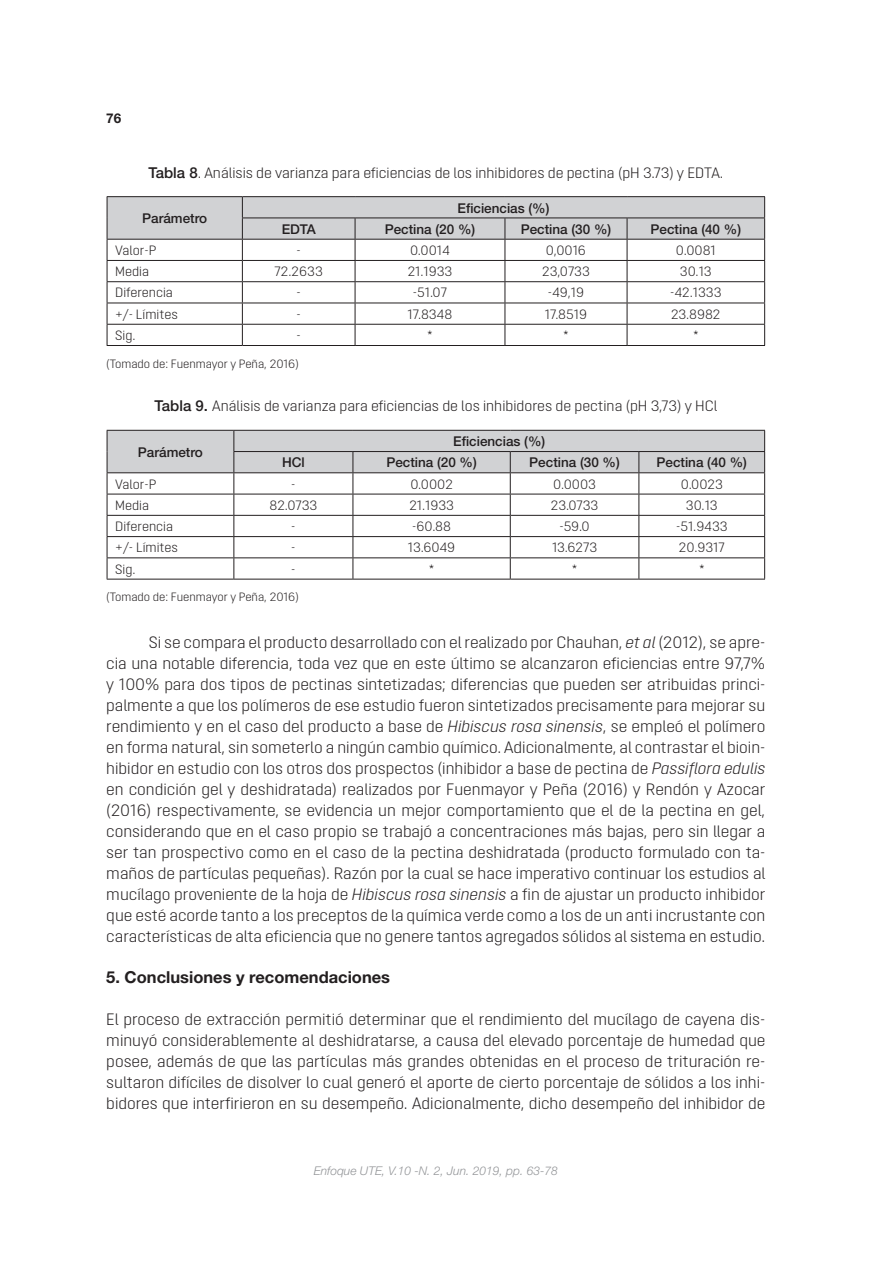
<style>
.page{position:relative;width:893px;height:1263px;background:#fff}
.page>*{position:absolute;margin:0;border:0;box-sizing:border-box;transform-origin:0 0}
.t1{font:300 16.5px/21px "Opinion Pro";color:#231f20;text-align:justify}
.t2{font:700 16.5px "Helvetica Neue";color:#231f20}
.t3{font:300 15px "Opinion Pro";color:#231f20}
.t4{font:300 13.5px "Opinion Pro";color:#231f20}
.t5{font:500 13.5px "Helvetica Neue";color:#231f20}
.t6{font:700 13.5px "Helvetica Neue";color:#231f20}
.t7{font:300 12px "Opinion Pro";color:#231f20}
.t8{font:italic 300 12px "Helvetica Neue";color:#939598}
.s1{font-family:"Helvetica Neue";font-weight:500}
.s2{font-style:italic}
</style>
<div class="page">
<hr style="left:107px;top:196px;width:135px;height:1px;background:#231f20">
<hr style="left:242px;top:196px;width:113px;height:1px;background:#231f20">
<hr style="left:355px;top:196px;width:150px;height:1px;background:#231f20">
<hr style="left:505px;top:196px;width:122px;height:1px;background:#231f20">
<hr style="left:627px;top:196px;width:138px;height:1px;background:#231f20">
<svg style="left:107px;top:197px;width:658px;height:148px"></svg>
<hr style="left:107px;top:345px;width:135px;height:1px;background:#231f20">
<hr style="left:242px;top:345px;width:113px;height:1px;background:#231f20">
<hr style="left:355px;top:345px;width:150px;height:1px;background:#231f20">
<hr style="left:505px;top:345px;width:122px;height:1px;background:#231f20">
<hr style="left:627px;top:345px;width:138px;height:1px;background:#231f20">
<svg style="left:107px;top:430px;width:658px;height:149px"></svg>
<hr style="left:107px;top:579px;width:127px;height:1px;background:#231f20">
<hr style="left:234px;top:579px;width:119px;height:1px;background:#231f20">
<hr style="left:353px;top:579px;width:157px;height:1px;background:#231f20">
<hr style="left:510px;top:579px;width:129px;height:1px;background:#231f20">
<hr style="left:639px;top:579px;width:126px;height:1px;background:#231f20">
<p class="t6" style="left:106px;top:109px;width:17px">76</p>
<p class="t3" style="left:148px;top:164px;width:576px"><span class="s1">Tabla 8</span>. Análisis de varianza para eficiencias de los inhibidores de pectina (pH 3.73) y EDTA.</p>
<p class="t5" style="left:142px;top:210px;width:67px">Parámetro</p>
<p class="t5" style="left:457px;top:200px;width:94px">Eficiencias (%)</p>
<p class="t5" style="left:282px;top:221px;width:36px">EDTA</p>
<p class="t5" style="left:385px;top:221px;width:92px">Pectina (20 %)</p>
<p class="t5" style="left:521px;top:221px;width:92px">Pectina (30 %)</p>
<p class="t5" style="left:651px;top:221px;width:92px">Pectina (40 %)</p>
<p class="t4" style="left:115px;top:242px;width:43px">Valor-P</p>
<p class="t4" style="left:297px;top:242px;width:6px">-</p>
<p class="t4" style="left:410px;top:242px;width:41px">0.0014</p>
<p class="t4" style="left:546px;top:242px;width:42px">0,0016</p>
<p class="t4" style="left:676px;top:242px;width:41px">0.0081</p>
<p class="t4" style="left:115px;top:264px;width:35px">Media</p>
<p class="t4" style="left:275px;top:264px;width:50px">72.2633</p>
<p class="t4" style="left:408px;top:264px;width:46px">21.1933</p>
<p class="t4" style="left:542px;top:264px;width:49px">23,0733</p>
<p class="t4" style="left:680px;top:264px;width:33px">30.13</p>
<p class="t4" style="left:115px;top:285px;width:59px">Diferencia</p>
<p class="t4" style="left:297px;top:285px;width:6px">-</p>
<p class="t4" style="left:413px;top:285px;width:36px">-51.07</p>
<p class="t4" style="left:548px;top:285px;width:38px">-49,19</p>
<p class="t4" style="left:670px;top:285px;width:53px">-42.1333</p>
<p class="t4" style="left:115px;top:306px;width:64px">+/- Límites</p>
<p class="t4" style="left:297px;top:306px;width:6px">-</p>
<p class="t4" style="left:408px;top:306px;width:46px">17.8348</p>
<p class="t4" style="left:545px;top:306px;width:44px">17.8519</p>
<p class="t4" style="left:671px;top:306px;width:51px">23.8982</p>
<p class="t4" style="left:115px;top:328px;width:22px">Sig.</p>
<p class="t4" style="left:297px;top:328px;width:6px">-</p>
<p class="t4" style="left:427px;top:328px;width:7px">*</p>
<p class="t4" style="left:563px;top:328px;width:7px">*</p>
<p class="t4" style="left:693px;top:328px;width:7px">*</p>
<p class="t7" style="left:106px;top:357px;width:194px">(Tomado de: Fuenmayor y Peña, 2016)</p>
<p class="t3" style="left:154px;top:397px;width:564px"><span class="s1">Tabla 9.</span> Análisis de varianza para eficiencias de los inhibidores de pectina (pH 3,73) y HCl</p>
<p class="t5" style="left:138px;top:444px;width:67px">Parámetro</p>
<p class="t5" style="left:453px;top:433px;width:94px">Eficiencias (%)</p>
<p class="t5" style="left:282px;top:455px;width:24px">HCl</p>
<p class="t5" style="left:386px;top:455px;width:92px">Pectina (20 %)</p>
<p class="t5" style="left:529px;top:455px;width:92px">Pectina (30 %)</p>
<p class="t5" style="left:656px;top:455px;width:92px">Pectina (40 %)</p>
<p class="t4" style="left:115px;top:476px;width:43px">Valor-P</p>
<p class="t4" style="left:291px;top:476px;width:6px">-</p>
<p class="t4" style="left:410px;top:476px;width:44px">0.0002</p>
<p class="t4" style="left:553px;top:476px;width:44px">0.0003</p>
<p class="t4" style="left:681px;top:476px;width:44px">0.0023</p>
<p class="t4" style="left:115px;top:497px;width:35px">Media</p>
<p class="t4" style="left:269px;top:497px;width:49px">82.0733</p>
<p class="t4" style="left:409px;top:497px;width:46px">21.1933</p>
<p class="t4" style="left:551px;top:497px;width:49px">23.0733</p>
<p class="t4" style="left:686px;top:497px;width:33px">30.13</p>
<p class="t4" style="left:115px;top:519px;width:59px">Diferencia</p>
<p class="t4" style="left:291px;top:519px;width:6px">-</p>
<p class="t4" style="left:412px;top:519px;width:40px">-60.88</p>
<p class="t4" style="left:559px;top:519px;width:32px">-59.0</p>
<p class="t4" style="left:676px;top:519px;width:53px">-51.9433</p>
<p class="t4" style="left:115px;top:540px;width:64px">+/- Límites</p>
<p class="t4" style="left:291px;top:540px;width:6px">-</p>
<p class="t4" style="left:408px;top:540px;width:49px">13.6049</p>
<p class="t4" style="left:552px;top:540px;width:47px">13.6273</p>
<p class="t4" style="left:679px;top:540px;width:47px">20.9317</p>
<p class="t4" style="left:115px;top:561px;width:22px">Sig.</p>
<p class="t4" style="left:291px;top:561px;width:6px">-</p>
<p class="t4" style="left:429px;top:561px;width:7px">*</p>
<p class="t4" style="left:572px;top:561px;width:7px">*</p>
<p class="t4" style="left:699px;top:561px;width:7px">*</p>
<p class="t7" style="left:106px;top:590px;width:194px">(Tomado de: Fuenmayor y Peña, 2016)</p>
<p class="t1" style="left:106px;top:631px;width:661px;text-indent:43px">Si se compara el producto desarrollado con el realizado por Chauhan, <span class="s2">et al</span> (2012), se apre&shy;cia una notable diferencia, toda vez que en este último se alcanzaron eficiencias entre 97,7% y 100% para dos tipos de pectinas sintetizadas; diferencias que pueden ser atribuidas princi&shy;palmente a que los polímeros de ese estudio fueron sintetizados precisamente para mejorar su rendimiento y en el caso del producto a base de <span class="s2">Hibiscus rosa sinensis</span>, se empleó el polímero en forma natural, sin someterlo a ningún cambio químico. Adicionalmente, al contrastar el bioin&shy;hibidor en estudio con los otros dos prospectos (inhibidor a base de pectina de <span class="s2">Passiflora edulis </span>en condición gel y deshidratada) realizados por Fuenmayor y Peña (2016) y Rendón y Azocar (2016) respectivamente, se evidencia un mejor comportamiento que el de la pectina en gel, considerando que en el caso propio se trabajó a concentraciones más bajas, pero sin llegar a ser tan prospectivo como en el caso de la pectina deshidratada (producto formulado con ta&shy;maños de partículas pequeñas). Razón por la cual se hace imperativo continuar los estudios al mucílago proveniente de la hoja de <span class="s2">Hibiscus rosa sinensis</span> a fin de ajustar un producto inhibidor que esté acorde tanto a los preceptos de la química verde como a los de un anti incrustante con características de alta eficiencia que no genere tantos agregados sólidos al sistema en estudio.</p>
<p class="t2" style="left:106px;top:966px;width:285px">5. Conclusiones y recomendaciones</p>
<p class="t1" style="left:106px;top:1008px;width:661px">El proceso de extracción permitió determinar que el rendimiento del mucílago de cayena dis&shy;minuyó considerablemente al deshidratarse, a causa del elevado porcentaje de humedad que posee, además de que las partículas más grandes obtenidas en el proceso de trituración re&shy;sultaron difíciles de disolver lo cual generó el aporte de cierto porcentaje de sólidos a los inhi&shy;bidores que interfirieron en su desempeño. Adicionalmente, dicho desempeño del inhibidor de</p>
<p class="t8" style="left:314px;top:1163px;width:245px">Enfoque UTE, V.10 -N. 2, Jun. 2019, pp. 63-78</p>
</div>
